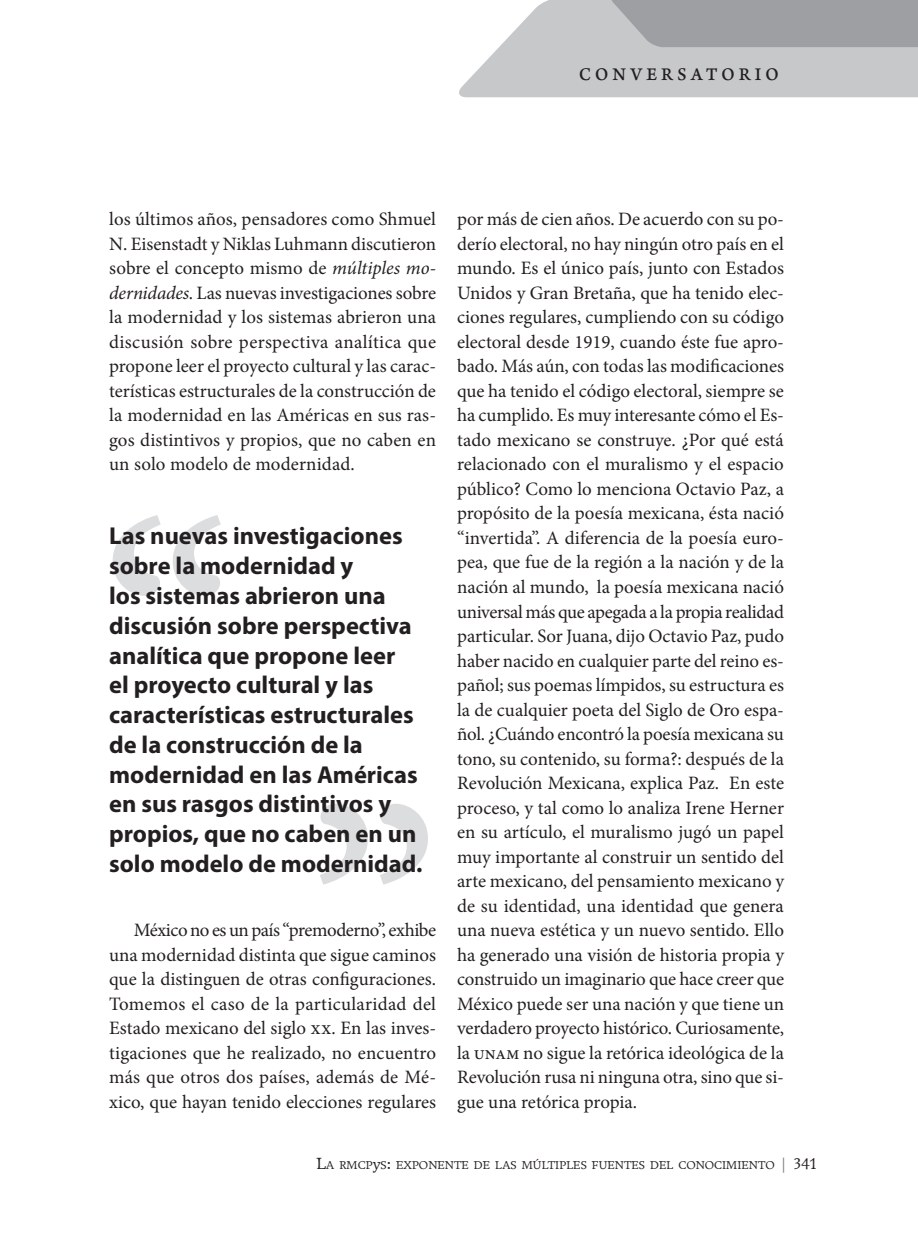
<style>
.page{position:relative;width:918px;height:1241px;background:#fff}
.page>*{position:absolute;margin:0;border:0;box-sizing:border-box;transform-origin:0 0}
.t1{font:26.25px "Arno Pro";letter-spacing:.145em;color:#231f20;scale:.92 1}
.CT_sangría{font:700 24.5px/29.8px "Myriad Pro";color:#231f20}
.CT_sangría-2{font:18.9px/24.5px "Minion Pro";color:#231f20;text-align:justify}
.t2{font:11.72px "Breughel T";color:#231f20}
.s1{font-style:italic}
.s2{font-size:16.62px}
.s3{color:#808285}
.s4{font-size:15.75px}
</style>
<div class="page">
<svg style="left:459px;top:0;width:459px;height:97px;background:#bfc0c2"></svg>
<svg style="left:320px;top:804px;width:108px;height:80px"></svg>
<svg style="left:113px;top:515px;width:108px;height:81px"></svg>
<h1 class="t1" style="left:579px;top:57px;width:219px">conversatorio</h1>
<p class="CT_sangría-2" style="left:109px;top:207px;width:328px">los últimos años, pensadores como Shmuel N. Eisenstadt y Niklas Luhmann discutieron sobre el concepto mismo de <span class="s1">múltiples mo&shy;dernidades</span>. Las nuevas investigaciones sobre la modernidad y los sistemas abrieron una discusión sobre perspectiva analítica que propone leer el proyecto cultural y las carac&shy;terísticas estructurales de la construcción de la modernidad en las Américas en sus ras&shy;gos distintivos y propios, que no caben en un solo modelo de modernidad.</p>
<p class="CT_sangría" style="left:109px;top:520px;width:315px">Las nuevas investigaciones sobre la modernidad y<br>los sistemas abrieron una discusión sobre perspectiva analítica que propone leer<br>el proyecto cultural y las características estructurales de la construcción de la modernidad en las Américas en sus rasgos distintivos y propios, que no caben en un solo modelo de modernidad.</p>
<p class="CT_sangría-2" style="left:109px;top:917px;width:328px;text-indent:25px">México no es un país “premoderno”, exhibe una modernidad distinta que sigue caminos que la distinguen de otras configuraciones.<br>Tomemos el caso de la particularidad del Estado mexicano del siglo xx. En las inves&shy;tigaciones que he realizado, no encuentro más que otros dos países, además de Mé&shy;xico, que hayan tenido elecciones regulares</p>
<p class="CT_sangría-2" style="left:457px;top:207px;width:328px">por más de cien años. De acuerdo con su po&shy;derío electoral, no hay ningún otro país en el mundo. Es el único país, junto con Estados Unidos y Gran Bretaña, que ha tenido elec&shy;ciones regulares, cumpliendo con su código electoral desde 1919, cuando éste fue apro&shy;bado. Más aún, con todas las modificaciones que ha tenido el código electoral, siempre se ha cumplido. Es muy interesante cómo el Es&shy;tado mexicano se construye. ¿Por qué está relacionado con el muralismo y el espacio público? Como lo menciona Octavio Paz, a propósito de la poesía mexicana, ésta nació “invertida”. A diferencia de la poesía euro&shy;pea, que fue de la región a la nación y de la nación al mundo, la poesía mexicana nació universal más que apegada a la propia realidad particular. Sor Juana, dijo Octavio Paz, pudo haber nacido en cualquier parte del reino es&shy;pañol; sus poemas límpidos, su estructura es la de cualquier poeta del Siglo de Oro espa&shy;ñol. ¿Cuándo encontró la poesía mexicana su tono, su contenido, su forma?: después de la Revolución Mexicana, explica Paz. En este proceso, y tal como lo analiza Irene Herner en su artículo, el muralismo jugó un papel muy importante al construir un sentido del arte mexicano, del pensamiento mexicano y de su identidad, una identidad que genera una nueva estética y un nuevo sentido. Ello ha generado una visión de historia propia y construido un imaginario que hace creer que México puede ser una nación y que tiene un verdadero proyecto histórico. Curiosamente, la unam no sigue la retórica ideológica de la Revolución rusa ni ninguna otra, sino que si&shy;gue una retórica propia.</p>
<p class="t2" style="left:316px;top:1158px;width:502px"><span class="s2">L</span>A RMCP<span class="s2">y</span>S<span class="s2">:</span> EXPONENTE DE LAS MÚLTIPLES FUENTES DEL CONOCIMIENTO <span class="s3">⎥</span> <span class="s4">341</span></p>
</div>
